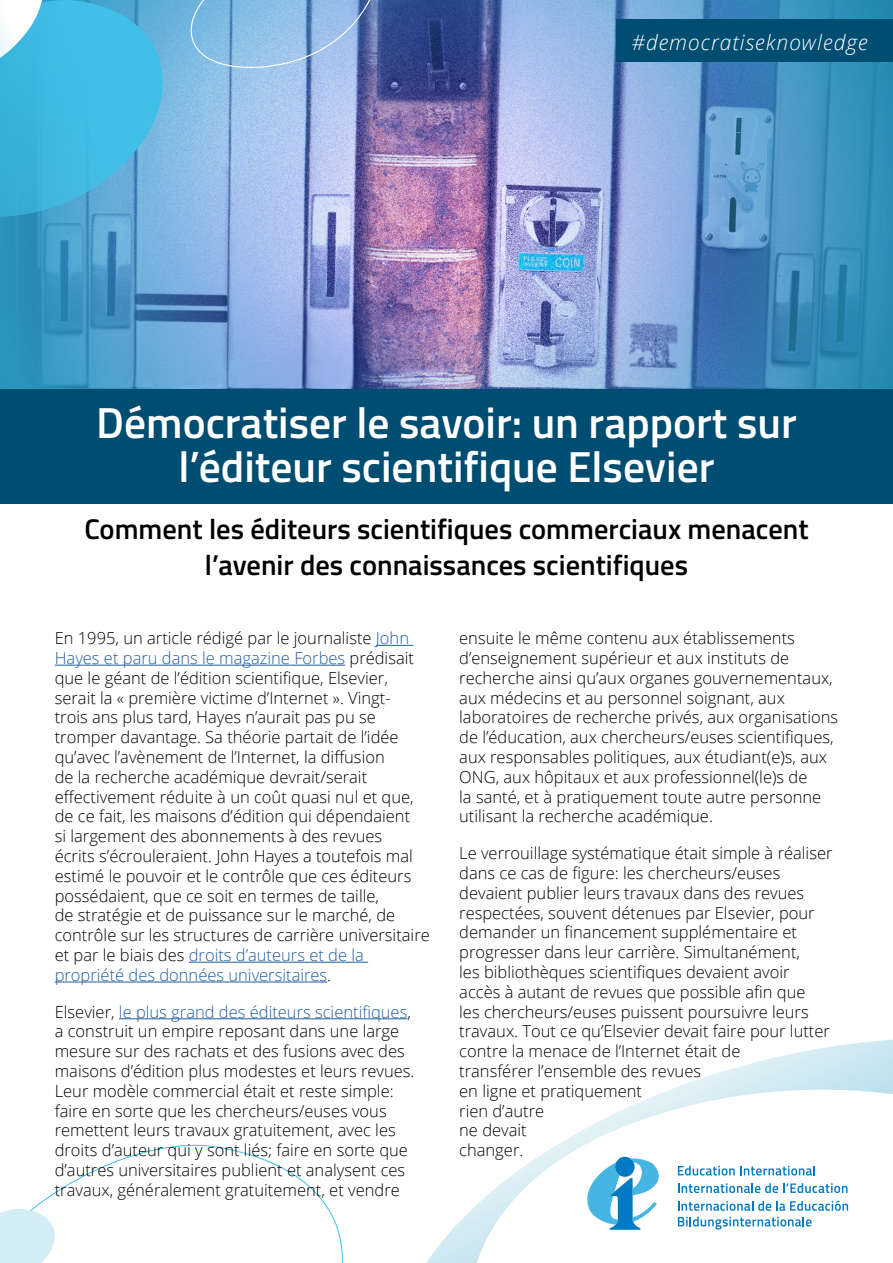
<style>
.page{position:relative;width:893px;height:1263px;background:#fff}
.page>*{position:absolute;margin:0;border:0;box-sizing:border-box;transform-origin:0 0}
.t1{font:600 43.5px/43.5px "Titillium Web";color:#fff;text-align:center}
.t2{font:600 28.5px/36px "Titillium Web";color:#000;text-align:center}
.t3{font:italic 300 21px "Open Sans";letter-spacing:.05em;color:#fff}
.t4{font:300 16.5px/19.8px "Open Sans";color:#000}
.s1{color:#215e9e}
</style>
<div class="page">
<img style="left:0;top:0;width:893px;height:389px">
<svg style="left:37px;top:1144px;width:273px;height:61px"></svg>
<div style="left:0;top:389px;width:893px;height:115px;background:#004d72"></div>
<svg style="left:310px;top:1018px;width:583px;height:245px"></svg>
<hr style="left:376px;top:645px;width:37px;height:1px;background:#215e9e">
<hr style="left:55px;top:665px;width:290px;height:1px;background:#215e9e">
<hr style="left:189px;top:962px;width:179px;height:1px;background:#215e9e">
<hr style="left:55px;top:981px;width:272px;height:1px;background:#215e9e">
<hr style="left:119px;top:1018px;width:288px;height:1px;background:#215e9e">
<svg style="left:0;top:1205px;width:55px;height:58px"></svg>
<svg style="left:408px;top:1067px;width:485px;height:196px"></svg>
<svg style="left:0;top:0;width:380px;height:218px;background:#75b9e1"></svg>
<svg style="left:678px;top:1166px;width:137px;height:9px"></svg>
<svg style="left:678px;top:1183px;width:169px;height:10px"></svg>
<svg style="left:678px;top:1200px;width:170px;height:11px"></svg>
<svg style="left:678px;top:1217px;width:134px;height:12px"></svg>
<svg style="left:583px;top:1152px;width:80px;height:82px"></svg>
<div style="left:617px;top:19px;width:276px;height:43px;background:#004d72"></div>
<p class="t3" style="left:631px;top:28px;width:238px">#democratiseknowledge</p>
<p class="t1" style="left:96px;top:399px;width:702px">Démocratiser le savoir: un rapport sur l’éditeur scientifique Elsevier</p>
<p class="t2" style="left:84px;top:510px;width:726px">Comment les éditeurs scientifiques commerciaux menacent l’avenir des connaissances scientifiques</p>
<p class="t4" style="left:55px;top:628px;width:377px">En 1995, un article rédigé par le journaliste <span class="s1">John Hayes et paru dans le magazine Forbes</span> prédisait que le géant de l’édition scientifique, Elsevier, serait la « première victime d’Internet ». Vingt-<br>trois ans plus tard, Hayes n’aurait pas pu se tromper davantage. Sa théorie partait de l’idée qu’avec l’avènement de l’Internet, la diffusion<br>de la recherche académique devrait/serait effectivement réduite à un coût quasi nul et que, de ce fait, les maisons d’édition qui dépendaient<br>si largement des abonnements à des revues<br>écrits s’écrouleraient. John Hayes a toutefois mal estimé le pouvoir et le contrôle que ces éditeurs possédaient, que ce soit en termes de taille,<br>de stratégie et de puissance sur le marché, de contrôle sur les structures de carrière universitaire et par le biais des <span class="s1">droits d’auteurs et de la propriété des données universitaires</span>.</p>
<p class="t4" style="left:55px;top:1001px;width:361px">Elsevier, <span class="s1">le plus grand des éditeurs scientifiques</span>, a construit un empire reposant dans une large mesure sur des rachats et des fusions avec des maisons d’édition plus modestes et leurs revues.<br>Leur modèle commercial était et reste simple: faire en sorte que les chercheurs/euses vous remettent leurs travaux gratuitement, avec les droits d’auteur qui y sont liés; faire en sorte que d’autres universitaires publient et analysent ces travaux, généralement gratuitement, et vendre</p>
<p class="t4" style="left:459px;top:628px;width:380px">ensuite le même contenu aux établissements d’enseignement supérieur et aux instituts de recherche ainsi qu’aux organes gouvernementaux, aux médecins et au personnel soignant, aux laboratoires de recherche privés, aux organisations de l’éducation, aux chercheurs/euses scientifiques, aux responsables politiques, aux étudiant(e)s, aux ONG, aux hôpitaux et aux professionnel(le)s de<br>la santé, et à pratiquement toute autre personne utilisant la recherche académique.</p>
<p class="t4" style="left:459px;top:843px;width:375px">Le verrouillage systématique était simple à réaliser dans ce cas de figure: les chercheurs/euses devaient publier leurs travaux dans des revues respectées, souvent détenues par Elsevier, pour demander un financement supplémentaire et progresser dans leur carrière. Simultanément,<br>les bibliothèques scientifiques devaient avoir accès à autant de revues que possible afin que<br>les chercheurs/euses puissent poursuivre leurs travaux. Tout ce qu’Elsevier devait faire pour lutter contre la menace de l’Internet était de<br>transférer l’ensemble des revues<br>en ligne et pratiquement<br>rien d’autre<br>ne devait<br>changer.</p>
</div>
